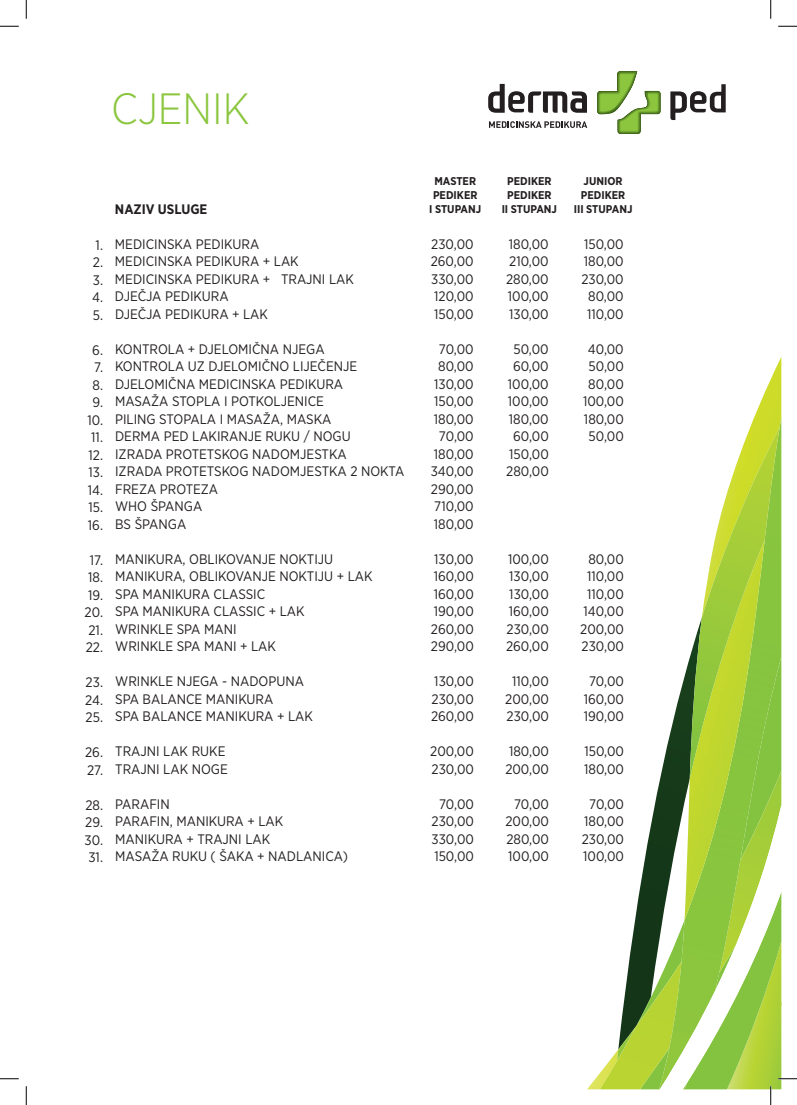
<style>
.page{position:relative;width:797px;height:1105px;background:#fff}
.page>*{position:absolute;margin:0;border:0;box-sizing:border-box;transform-origin:0 0}
.t1{font:300 43.75px "Gotham Narrow";color:#8bc63e}
.t2{font:13.75px/17.5px "Gotham Narrow";color:#231f20;text-align:justify}
.t3{font:700 13.75px "Gotham Narrow";color:#231f20}
.t4{font:700 11.25px/13.8px "Gotham Narrow";color:#231f20;text-align:center}
</style>
<div class="page">
<svg style="left:629px;top:914px;width:7px;height:47px"></svg>
<svg style="left:636px;top:847px;width:11px;height:114px"></svg>
<svg style="left:647px;top:784px;width:12px;height:177px;fill:#143719"></svg>
<img style="left:587px;top:1073px;width:13px;height:16px">
<img style="left:600px;top:961px;width:59px;height:128px">
<img style="left:659px;top:679px;width:122px;height:410px">
<svg style="left:659px;top:990px;width:56px;height:99px"></svg>
<img style="left:684px;top:357px;width:97px;height:563px">
<img style="left:689px;top:427px;width:90px;height:352px">
<svg style="left:597px;top:71px;width:63px;height:63px"></svg>
<svg style="left:488px;top:84px;width:99px;height:29px"></svg>
<svg style="left:670px;top:84px;width:55px;height:36px"></svg>
<svg style="left:489px;top:121px;width:98px;height:7px"></svg>
<svg style="left:0;top:25px;width:19px;height:2px"></svg>
<svg style="left:778px;top:25px;width:19px;height:2px"></svg>
<svg style="left:0;top:1078px;width:19px;height:1px"></svg>
<svg style="left:778px;top:1078px;width:19px;height:1px"></svg>
<svg style="left:25px;top:0;width:2px;height:19px"></svg>
<svg style="left:25px;top:1086px;width:2px;height:19px"></svg>
<svg style="left:770px;top:0;width:1px;height:19px"></svg>
<svg style="left:770px;top:1086px;width:1px;height:19px"></svg>
<h1 class="t1" style="left:111px;top:82px;width:140px">CJENIK</h1>
<p class="t2" style="left:92px;top:236px;width:12px">1.<br>2.<br>3.<br>4.<br>5.</p>
<p class="t2" style="left:87px;top:341px;width:17px;text-align:center">6.<br>7.<br>8.<br>9.<br>10.<br>11.<br>12.<br>13.<br>14.<br>15.<br>16.</p>
<p class="t2" style="left:85px;top:551px;width:20px;text-align:center">17.<br>18.<br>19.<br>20.<br>21.<br>22.</p>
<p class="t2" style="left:85px;top:673px;width:19px">23.<br>24.<br>25.</p>
<p class="t2" style="left:85px;top:743px;width:19px">26.<br>27.</p>
<p class="t2" style="left:85px;top:796px;width:20px">28.<br>29.<br>30.<br>31.</p>
<p class="t4" style="left:429px;top:174px;width:54px">MASTER<br>PEDIKER<br>I STUPANJ</p>
<p class="t4" style="left:501px;top:174px;width:57px">PEDIKER<br>PEDIKER<br>II STUPANJ</p>
<p class="t4" style="left:573px;top:174px;width:60px">JUNIOR<br>PEDIKER<br>III STUPANJ</p>
<p class="t3" style="left:115px;top:200px;width:94px">NAZIV USLUGE</p>
<p class="t2" style="left:115px;top:235px;width:146px">MEDICINSKA PEDIKURA</p>
<p class="t2" style="left:431px;top:235px;width:44px">230,00</p>
<p class="t2" style="left:509px;top:235px;width:41px">180,00</p>
<p class="t2" style="left:584px;top:235px;width:41px">150,00</p>
<p class="t2" style="left:115px;top:252px;width:185px">MEDICINSKA PEDIKURA + LAK</p>
<p class="t2" style="left:431px;top:252px;width:44px">260,00</p>
<p class="t2" style="left:509px;top:252px;width:41px">210,00</p>
<p class="t2" style="left:584px;top:252px;width:41px">180,00</p>
<p class="t2" style="left:115px;top:270px;width:240px">MEDICINSKA PEDIKURA + TRAJNI LAK</p>
<p class="t2" style="left:431px;top:270px;width:44px">330,00</p>
<p class="t2" style="left:506px;top:270px;width:44px">280,00</p>
<p class="t2" style="left:581px;top:270px;width:44px">230,00</p>
<p class="t2" style="left:115px;top:287px;width:115px">DJEČJA PEDIKURA</p>
<p class="t2" style="left:434px;top:287px;width:41px">120,00</p>
<p class="t2" style="left:508px;top:287px;width:42px">100,00</p>
<p class="t2" style="left:588px;top:287px;width:37px">80,00</p>
<p class="t2" style="left:115px;top:305px;width:154px">DJEČJA PEDIKURA + LAK</p>
<p class="t2" style="left:434px;top:305px;width:41px">150,00</p>
<p class="t2" style="left:509px;top:305px;width:41px">130,00</p>
<p class="t2" style="left:587px;top:305px;width:38px">110,00</p>
<p class="t2" style="left:115px;top:340px;width:211px">KONTROLA + DJELOMIČNA NJEGA</p>
<p class="t2" style="left:439px;top:340px;width:36px">70,00</p>
<p class="t2" style="left:513px;top:340px;width:37px">50,00</p>
<p class="t2" style="left:588px;top:340px;width:37px">40,00</p>
<p class="t2" style="left:115px;top:357px;width:244px">KONTROLA UZ DJELOMIČNO LIJEČENJE</p>
<p class="t2" style="left:438px;top:357px;width:37px">80,00</p>
<p class="t2" style="left:513px;top:357px;width:37px">60,00</p>
<p class="t2" style="left:588px;top:357px;width:37px">50,00</p>
<p class="t2" style="left:115px;top:375px;width:230px">DJELOMIČNA MEDICINSKA PEDIKURA</p>
<p class="t2" style="left:434px;top:375px;width:41px">130,00</p>
<p class="t2" style="left:508px;top:375px;width:42px">100,00</p>
<p class="t2" style="left:588px;top:375px;width:37px">80,00</p>
<p class="t2" style="left:115px;top:392px;width:210px">MASAŽA STOPLA I POTKOLJENICE</p>
<p class="t2" style="left:434px;top:392px;width:41px">150,00</p>
<p class="t2" style="left:508px;top:392px;width:42px">100,00</p>
<p class="t2" style="left:583px;top:392px;width:42px">100,00</p>
<p class="t2" style="left:115px;top:410px;width:218px">PILING STOPALA I MASAŽA, MASKA</p>
<p class="t2" style="left:434px;top:410px;width:41px">180,00</p>
<p class="t2" style="left:509px;top:410px;width:41px">180,00</p>
<p class="t2" style="left:584px;top:410px;width:41px">180,00</p>
<p class="t2" style="left:115px;top:427px;width:237px">DERMA PED LAKIRANJE RUKU / NOGU</p>
<p class="t2" style="left:439px;top:427px;width:36px">70,00</p>
<p class="t2" style="left:513px;top:427px;width:37px">60,00</p>
<p class="t2" style="left:588px;top:427px;width:37px">50,00</p>
<p class="t2" style="left:115px;top:445px;width:233px">IZRADA PROTETSKOG NADOMJESTKA</p>
<p class="t2" style="left:434px;top:445px;width:41px">180,00</p>
<p class="t2" style="left:509px;top:445px;width:41px">150,00</p>
<p class="t2" style="left:115px;top:462px;width:291px">IZRADA PROTETSKOG NADOMJESTKA 2 NOKTA</p>
<p class="t2" style="left:430px;top:462px;width:45px">340,00</p>
<p class="t2" style="left:506px;top:462px;width:44px">280,00</p>
<p class="t2" style="left:115px;top:480px;width:105px">FREZA PROTEZA</p>
<p class="t2" style="left:431px;top:480px;width:44px">290,00</p>
<p class="t2" style="left:115px;top:497px;width:89px">WHO ŠPANGA</p>
<p class="t2" style="left:434px;top:497px;width:41px">710,00</p>
<p class="t2" style="left:115px;top:515px;width:73px">BS ŠPANGA</p>
<p class="t2" style="left:434px;top:515px;width:41px">180,00</p>
<p class="t2" style="left:115px;top:550px;width:220px">MANIKURA, OBLIKOVANJE NOKTIJU</p>
<p class="t2" style="left:434px;top:550px;width:41px">130,00</p>
<p class="t2" style="left:508px;top:550px;width:42px">100,00</p>
<p class="t2" style="left:588px;top:550px;width:37px">80,00</p>
<p class="t2" style="left:115px;top:567px;width:259px">MANIKURA, OBLIKOVANJE NOKTIJU + LAK</p>
<p class="t2" style="left:434px;top:567px;width:42px">160,00</p>
<p class="t2" style="left:509px;top:567px;width:41px">130,00</p>
<p class="t2" style="left:587px;top:567px;width:38px">110,00</p>
<p class="t2" style="left:115px;top:585px;width:152px">SPA MANIKURA CLASSIC</p>
<p class="t2" style="left:434px;top:585px;width:42px">160,00</p>
<p class="t2" style="left:509px;top:585px;width:41px">130,00</p>
<p class="t2" style="left:587px;top:585px;width:38px">110,00</p>
<p class="t2" style="left:115px;top:602px;width:191px">SPA MANIKURA CLASSIC + LAK</p>
<p class="t2" style="left:434px;top:602px;width:42px">190,00</p>
<p class="t2" style="left:509px;top:602px;width:42px">160,00</p>
<p class="t2" style="left:583px;top:602px;width:42px">140,00</p>
<p class="t2" style="left:115px;top:620px;width:123px">WRINKLE SPA MANI</p>
<p class="t2" style="left:431px;top:620px;width:44px">260,00</p>
<p class="t2" style="left:506px;top:620px;width:44px">230,00</p>
<p class="t2" style="left:580px;top:620px;width:45px">200,00</p>
<p class="t2" style="left:115px;top:637px;width:162px">WRINKLE SPA MANI + LAK</p>
<p class="t2" style="left:431px;top:637px;width:44px">290,00</p>
<p class="t2" style="left:506px;top:637px;width:44px">260,00</p>
<p class="t2" style="left:581px;top:637px;width:44px">230,00</p>
<p class="t2" style="left:115px;top:672px;width:190px">WRINKLE NJEGA - NADOPUNA</p>
<p class="t2" style="left:434px;top:672px;width:41px">130,00</p>
<p class="t2" style="left:512px;top:672px;width:38px">110,00</p>
<p class="t2" style="left:589px;top:672px;width:36px">70,00</p>
<p class="t2" style="left:115px;top:690px;width:160px">SPA BALANCE MANIKURA</p>
<p class="t2" style="left:431px;top:690px;width:44px">230,00</p>
<p class="t2" style="left:505px;top:690px;width:45px">200,00</p>
<p class="t2" style="left:584px;top:690px;width:42px">160,00</p>
<p class="t2" style="left:115px;top:707px;width:199px">SPA BALANCE MANIKURA + LAK</p>
<p class="t2" style="left:431px;top:707px;width:44px">260,00</p>
<p class="t2" style="left:506px;top:707px;width:44px">230,00</p>
<p class="t2" style="left:584px;top:707px;width:42px">190,00</p>
<p class="t2" style="left:115px;top:742px;width:112px">TRAJNI LAK RUKE</p>
<p class="t2" style="left:430px;top:742px;width:45px">200,00</p>
<p class="t2" style="left:509px;top:742px;width:41px">180,00</p>
<p class="t2" style="left:584px;top:742px;width:41px">150,00</p>
<p class="t2" style="left:115px;top:760px;width:114px">TRAJNI LAK NOGE</p>
<p class="t2" style="left:431px;top:760px;width:44px">230,00</p>
<p class="t2" style="left:505px;top:760px;width:45px">200,00</p>
<p class="t2" style="left:584px;top:760px;width:41px">180,00</p>
<p class="t2" style="left:115px;top:795px;width:56px">PARAFIN</p>
<p class="t2" style="left:439px;top:795px;width:36px">70,00</p>
<p class="t2" style="left:514px;top:795px;width:36px">70,00</p>
<p class="t2" style="left:589px;top:795px;width:36px">70,00</p>
<p class="t2" style="left:115px;top:812px;width:170px">PARAFIN, MANIKURA + LAK</p>
<p class="t2" style="left:431px;top:812px;width:44px">230,00</p>
<p class="t2" style="left:505px;top:812px;width:45px">200,00</p>
<p class="t2" style="left:584px;top:812px;width:41px">180,00</p>
<p class="t2" style="left:115px;top:830px;width:156px">MANIKURA + TRAJNI LAK</p>
<p class="t2" style="left:431px;top:830px;width:44px">330,00</p>
<p class="t2" style="left:506px;top:830px;width:44px">280,00</p>
<p class="t2" style="left:581px;top:830px;width:44px">230,00</p>
<p class="t2" style="left:115px;top:848px;width:234px">MASAŽA RUKU ( ŠAKA + NADLANICA)</p>
<p class="t2" style="left:434px;top:848px;width:41px">150,00</p>
<p class="t2" style="left:508px;top:848px;width:42px">100,00</p>
<p class="t2" style="left:583px;top:848px;width:42px">100,00</p>
</div>
